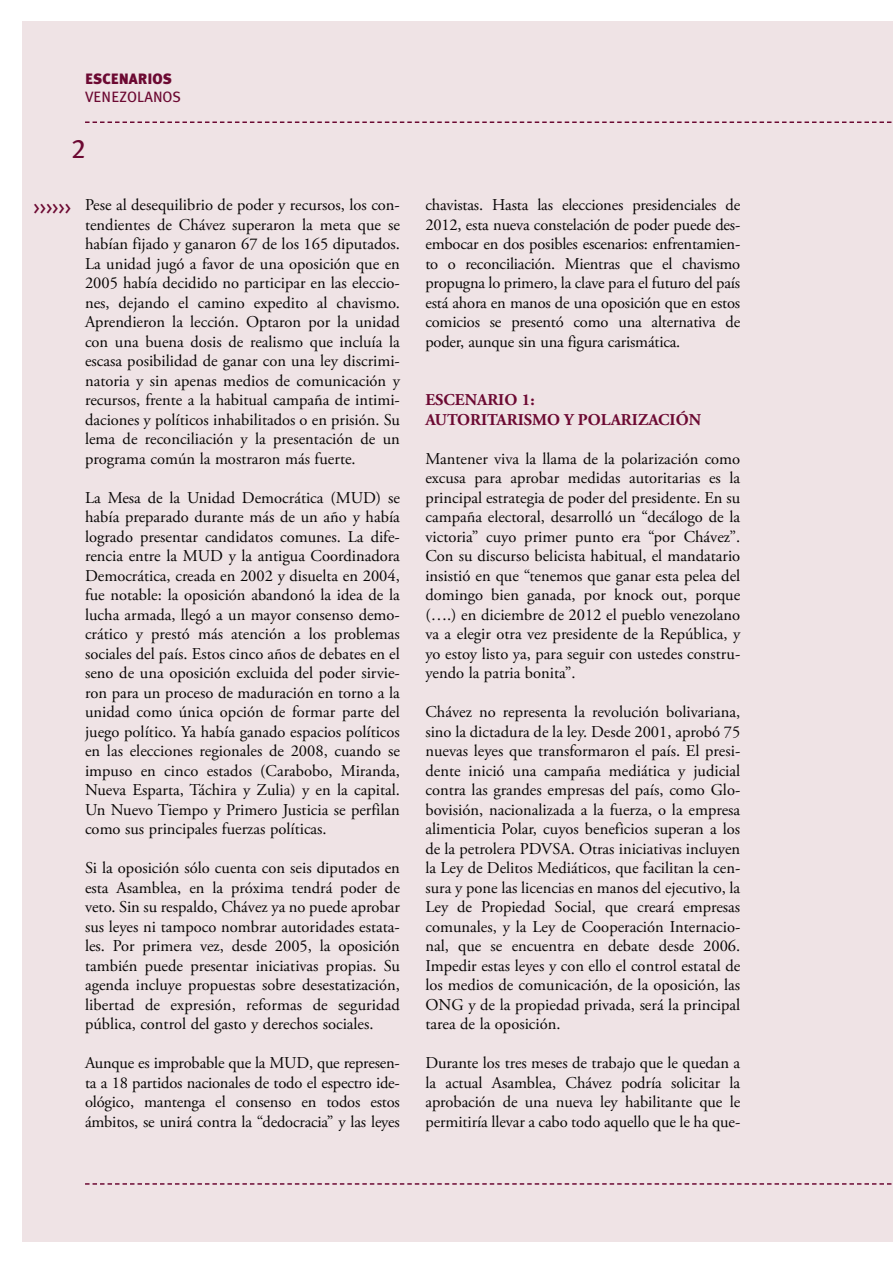
<style>
.page{position:relative;width:893px;height:1263px;background:#fff}
.page>*{position:absolute;margin:0;border:0;box-sizing:border-box;transform-origin:0 0}
.t1{font:27px "Meta Plus Book Caps";color:#6c0932}
.t2{font:18px "Meta Plus Book Caps";color:#6c0932}
.t3{font:16.5px/19.5px "Adobe Garamond Pro";color:#070504;text-align:justify}
.t4{font:700 16.5px/19.5px "Adobe Garamond Pro";color:#6c0932}
.t5{font:15px "Meta Plus";letter-spacing:.005em;color:#6c0932}
.t6{font:900 15px "Meta Plus";color:#6c0932}
</style>
<div class="page">
<div style="left:22px;top:22px;width:871px;height:1220px;background:#efe3e5"></div>
<svg style="left:85px;top:121px;width:807px;height:2px"></svg>
<svg style="left:85px;top:1183px;width:807px;height:2px"></svg>
<p class="t6" style="left:85px;top:70px;width:88px">ESCENARIOS</p>
<p class="t5" style="left:85px;top:88px;width:98px">VENEZOLANOS</p>
<h1 class="t1" style="left:71px;top:133px;width:16px">2</h1>
<p class="t2" style="left:34px;top:197px;width:39px">&gt;&gt;&gt;&gt;&gt;&gt;</p>
<p class="t3" style="left:85px;top:196px;width:316px">Pese al desequilibrio de poder y recursos, los con&shy;tendientes de Chávez superaron la meta que se habían fijado y ganaron 67 de los 165 diputados.<br>La unidad jugó a favor de una oposición que en 2005 había decidido no participar en las eleccio&shy;nes, dejando el camino expedito al chavismo.<br>Aprendieron la lección. Optaron por la unidad con una buena dosis de realismo que incluía la escasa posibilidad de ganar con una ley discrimi&shy;natoria y sin apenas medios de comunicación y recursos, frente a la habitual campaña de intimi&shy;daciones y políticos inhabilitados o en prisión. Su lema de reconciliación y la presentación de un programa común la mostraron más fuerte.</p>
<p class="t3" style="left:85px;top:489px;width:316px">La Mesa de la Unidad Democrática (MUD) se había preparado durante más de un año y había logrado presentar candidatos comunes. La dife&shy;rencia entre la MUD y la antigua Coordinadora Democrática, creada en 2002 y disuelta en 2004, fue notable: la oposición abandonó la idea de la lucha armada, llegó a un mayor consenso demo&shy;crático y prestó más atención a los problemas sociales del país. Estos cinco años de debates en el seno de una oposición excluida del poder sirvie&shy;ron para un proceso de maduración en torno a la unidad como única opción de formar parte del juego político. Ya había ganado espacios políticos en las elecciones regionales de 2008, cuando se impuso en cinco estados (Carabobo, Miranda, Nueva Esparta, Táchira y Zulia) y en la capital.<br>Un Nuevo Tiempo y Primero Justicia se perfilan como sus principales fuerzas políticas.</p>
<p class="t3" style="left:85px;top:859px;width:316px">Si la oposición sólo cuenta con seis diputados en esta Asamblea, en la próxima tendrá poder de veto. Sin su respaldo, Chávez ya no puede aprobar sus leyes ni tampoco nombrar autoridades estata&shy;les. Por primera vez, desde 2005, la oposición también puede presentar iniciativas propias. Su agenda incluye propuestas sobre desestatización, libertad de expresión, reformas de seguridad pública, control del gasto y derechos sociales.</p>
<p class="t3" style="left:85px;top:1054px;width:316px">Aunque es improbable que la MUD, que represen&shy;ta a 18 partidos nacionales de todo el espectro ide&shy;ológico, mantenga el consenso en todos estos ámbitos, se unirá contra la “dedocracia” y las leyes</p>
<p class="t3" style="left:425px;top:196px;width:316px">chavistas. Hasta las elecciones presidenciales de 2012, esta nueva constelación de poder puede des&shy;embocar en dos posibles escenarios: enfrentamien&shy;to o reconciliación. Mientras que el chavismo propugna lo primero, la clave para el futuro del país está ahora en manos de una oposición que en estos comicios se presentó como una alternativa de poder, aunque sin una figura carismática.</p>
<p class="t4" style="left:425px;top:391px;width:277px">ESCENARIO 1:<br>AUTORITARISMO Y POLARIZACIÓN</p>
<p class="t3" style="left:425px;top:450px;width:316px">Mantener viva la llama de la polarización como excusa para aprobar medidas autoritarias es la principal estrategia de poder del presidente. En su campaña electoral, desarrolló un “decálogo de la victoria” cuyo primer punto era “por Chávez”.<br>Con su discurso belicista habitual, el mandatario insistió en que “tenemos que ganar esta pelea del domingo bien ganada, por knock out, porque (….) en diciembre de 2012 el pueblo venezolano va a elegir otra vez presidente de la República, y yo estoy listo ya, para seguir con ustedes constru&shy;yendo la patria bonita”.</p>
<p class="t3" style="left:425px;top:703px;width:316px">Chávez no representa la revolución bolivariana, sino la dictadura de la ley. Desde 2001, aprobó 75 nuevas leyes que transformaron el país. El presi&shy;dente inició una campaña mediática y judicial contra las grandes empresas del país, como Glo&shy;bovisión, nacionalizada a la fuerza, o la empresa alimenticia Polar, cuyos beneficios superan a los de la petrolera PDVSA. Otras iniciativas incluyen la Ley de Delitos Mediáticos, que facilitan la cen&shy;sura y pone las licencias en manos del ejecutivo, la Ley de Propiedad Social, que creará empresas comunales, y la Ley de Cooperación Internacio&shy;nal, que se encuentra en debate desde 2006.<br>Impedir estas leyes y con ello el control estatal de los medios de comunicación, de la oposición, las ONG y de la propiedad privada, será la principal tarea de la oposición.</p>
<p class="t3" style="left:425px;top:1054px;width:316px">Durante los tres meses de trabajo que le quedan a la actual Asamblea, Chávez podría solicitar la aprobación de una nueva ley habilitante que le permitiría llevar a cabo todo aquello que le ha que-</p>
</div>
